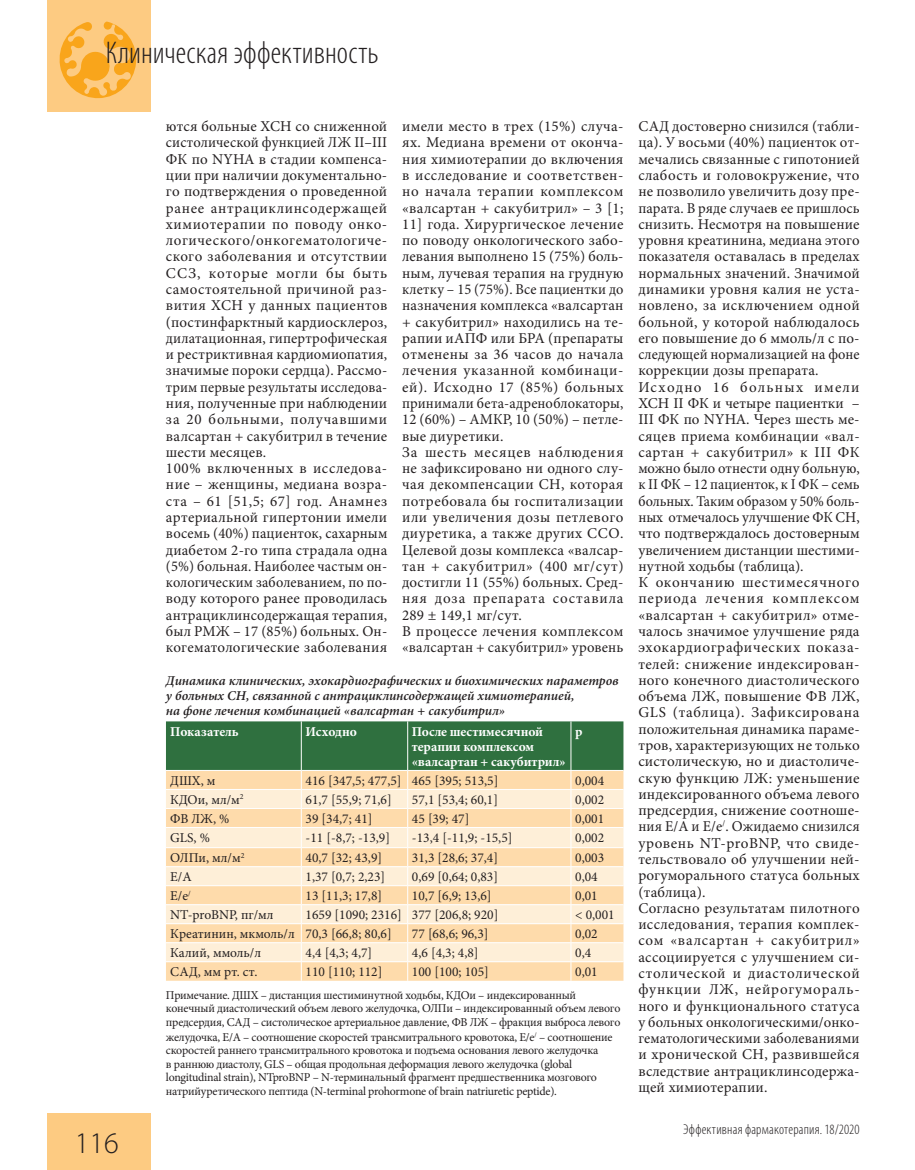
<style>
.page{position:relative;width:915px;height:1170px;background:#fff}
.page>*{position:absolute;margin:0;border:0;box-sizing:border-box;transform-origin:0 0}
.t1{font:300 condensed 31.5px "Myriad Pro";letter-spacing:.01em;color:#231f20}
.t2{font:300 30px "Myriad Pro";color:#231f20}
.t3{font:15px/16.4px "Minion Pro";letter-spacing:.015em;color:#231f20}
.t4{font:300 condensed 14.25px "Myriad Pro";letter-spacing:.015em;color:#231f20}
.t5{font:13.5px "Minion Pro";color:#231f20}
.t6{font:italic 600 13.5px/15px "Minion Pro";color:#231f20}
.t7{font:700 13.5px/15px "Minion Pro";letter-spacing:-.005em;color:#fff}
.t8{font:12px/13.5px "Minion Pro";letter-spacing:-.02em;color:#231f20}
</style>
<div class="page">
<div style="left:47px;top:1113px;width:103px;height:56px;background:#fdcb82"></div>
<div style="left:47px;top:0;width:103px;height:111px;background:#fdcb82"></div>
<svg style="left:59px;top:22px;width:78px;height:77px"></svg>
<svg style="left:166px;top:721px;width:457px;height:259px;background:#d7cfaa"></svg>
<hr style="left:166px;top:770px;width:135px;height:1px;background:#fff">
<hr style="left:301px;top:770px;width:106px;height:1px;background:#fff">
<hr style="left:407px;top:770px;width:163px;height:1px;background:#fff">
<hr style="left:570px;top:770px;width:53px;height:1px;background:#fff">
<h1 class="t1" style="left:106px;top:34px;width:274px">Клиническая эффективность</h1>
<h2 class="t2" style="left:75px;top:1125px;width:45px">116</h2>
<p class="t3" style="left:166px;top:118px;width:223px">ются больные ХСН со сниженной систолической функцией ЛЖ II–III<br>ФК по NYHA в стадии компенса&shy;ции при наличии документально&shy;го подтверждения о проведенной ранее антрациклинсодержащей химиотерапии по поводу онко&shy;логического/онкогематологиче&shy;ского заболевания и отсутствии<br>ССЗ, которые могли бы быть самостоятельной причиной раз&shy;вития ХСН у данных пациентов (постинфарктный кардиосклероз, дилатационная, гипертрофическая и рестриктивная кардиомиопатия, значимые пороки сердца). Рассмо&shy;трим первые результаты исследова&shy;ния, полученные при наблюдении за 20 больными, получавшими валсартан + сакубитрил в течение шести месяцев.<br>100% включенных в исследова&shy;ние – женщины, медиана возра&shy;ста – 61 [51,5; 67] год. Анамнез артериальной гипертонии имели восемь (40%) пациенток, сахарным диабетом 2-го типа страдала одна (5%) больная. Наиболее частым он&shy;кологическим заболеванием, по по&shy;воду которого ранее проводилась антрациклинсодержащая терапия, был РМЖ – 17 (85%) больных. Он&shy;когематологические заболевания</p>
<p class="t3" style="left:402px;top:118px;width:223px">имели место в трех (15%) случа&shy;ях. Медиана времени от оконча&shy;ния химиотерапии до включения в исследование и соответствен&shy;но начала терапии комплексом «валсартан + сакубитрил» – 3 [1;<br>11] года. Хирургическое лечение по поводу онкологического забо&shy;левания выполнено 15 (75%) боль&shy;ным, лучевая терапия на грудную клетку – 15 (75%). Все пациентки до назначения комплекса «валсартан + сакубитрил» находились на те&shy;рапии иАПФ или БРА (препараты отменены за 36 часов до начала лечения указанной комбинаци&shy;ей). Исходно 17 (85%) больных принимали бета-адреноблокаторы,<br>12 (60%) – АМКР, 10 (50%) – петле&shy;вые диуретики.<br>За шесть месяцев наблюдения не зафиксировано ни одного слу&shy;чая декомпенсации СН, которая потребовала бы госпитализации или увеличения дозы петлевого диуретика, а также других ССО.<br>Целевой дозы комплекса «валсар&shy;тан + сакубитрил» (400 мг/сут) достигли 11 (55%) больных. Сред&shy;няя доза препарата составила<br>289 ± 149,1 мг/сут.<br>В процессе лечения комплексом «валсартан + сакубитрил» уровень</p>
<p class="t3" style="left:638px;top:118px;width:223px">САД достоверно снизился (табли&shy;ца). У восьми (40%) пациенток от&shy;мечались связанные с гипотонией слабость и головокружение, что не позволило увеличить дозу пре&shy;парата. В ряде случаев ее пришлось снизить. Несмотря на повышение уровня креатинина, медиана этого показателя оставалась в пределах нормальных значений. Значимой динамики уровня калия не уста&shy;новлено, за исключением одной больной, у которой наблюдалось его повышение до 6 ммоль/л с по&shy;следующей нормализацией на фоне коррекции дозы препарата.<br>Исходно 16 больных имели<br>ХСН II ФК и четыре пациентки –<br>III ФК по NYHA. Через шесть ме&shy;сяцев приема комбинации «вал&shy;сартан + сакубитрил» к III ФК можно было отнести одну больную, к II ФК – 12 пациенток, к I ФК – семь больных. Таким образом у 50% боль&shy;ных отмечалось улучшение ФК СН, что подтверждалось достоверным увеличением дистанции шестими&shy;нутной ходьбы (таблица).<br>К окончанию шестимесячного периода лечения комплексом «валсартан + сакубитрил» отме&shy;чалось значимое улучшение ряда эхокардиографических показа&shy;телей: снижение индексирован&shy;ного конечного диастолического объема ЛЖ, повышение ФВ ЛЖ,<br>GLS (таблица). Зафиксирована положительная динамика параме&shy;тров, характеризующих не только систолическую, но и диастоличе&shy;скую функцию ЛЖ: уменьшение индексированного объема левого предсердия, снижение соотноше&shy;ния E/A и Е/е<sup>/</sup>. Ожидаемо снизился уровень NT-proBNP, что свиде&shy;тельствовало об улучшении ней&shy;рогуморального статуса больных (таблица).<br>Согласно результатам пилотного исследования, терапия комплек&shy;сом «валсартан + сакубитрил» ассоциируется с улучшением си&shy;столической и диастолической функции ЛЖ, нейрогумораль&shy;ного и функционального статуса у больных онкологическими/онко&shy;гематологическими заболеваниями и хронической СН, развившейся вследствие антрациклинсодержа&shy;щей химиотерапии.</p>
<p class="t6" style="left:166px;top:673px;width:454px">Динамика клинических, эхокардиографических и биохимических параметров у больных СН, связанной с антрациклинсодержащей химиотерапией,<br>на фоне лечения комбинацией «валсартан + сакубитрил»</p>
<p class="t7" style="left:170px;top:723px;width:70px">Показатель</p>
<p class="t7" style="left:305px;top:723px;width:53px">Исходно</p>
<p class="t7" style="left:412px;top:723px;width:155px">После шестимесячной терапии комплексом «валсартан + сакубитрил»</p>
<p class="t7" style="left:575px;top:723px;width:9px">р</p>
<p class="t5" style="left:170px;top:771px;width:47px">ДШХ, м</p>
<p class="t5" style="left:305px;top:771px;width:194px">416 [347,5; 477,5] 465 [395; 513,5]</p>
<p class="t5" style="left:575px;top:771px;width:30px">0,004</p>
<p class="t5" style="left:170px;top:790px;width:75px">КДОи, мл/м<sup>2</sup></p>
<p class="t5" style="left:305px;top:790px;width:88px">61,7 [55,9; 71,6]</p>
<p class="t5" style="left:412px;top:790px;width:88px">57,1 [53,4; 60,1]</p>
<p class="t5" style="left:575px;top:790px;width:30px">0,002</p>
<p class="t5" style="left:170px;top:809px;width:61px">ФВ ЛЖ, %</p>
<p class="t5" style="left:305px;top:809px;width:68px">39 [34,7; 41]</p>
<p class="t5" style="left:412px;top:809px;width:59px">45 [39; 47]</p>
<p class="t5" style="left:575px;top:809px;width:30px">0,001</p>
<p class="t5" style="left:170px;top:828px;width:41px">GLS, %</p>
<p class="t5" style="left:305px;top:828px;width:86px">-11 [-8,7; -13,9]</p>
<p class="t5" style="left:412px;top:828px;width:102px">-13,4 [-11,9; -15,5]</p>
<p class="t5" style="left:575px;top:828px;width:30px">0,002</p>
<p class="t5" style="left:170px;top:848px;width:76px">ОЛПи, мл/м<sup>2</sup></p>
<p class="t5" style="left:305px;top:848px;width:78px">40,7 [32; 43,9]</p>
<p class="t5" style="left:412px;top:848px;width:88px">31,3 [28,6; 37,4]</p>
<p class="t5" style="left:575px;top:848px;width:30px">0,003</p>
<p class="t5" style="left:170px;top:867px;width:23px">E/A</p>
<p class="t5" style="left:305px;top:867px;width:81px">1,37 [0,7; 2,23]</p>
<p class="t5" style="left:412px;top:867px;width:88px">0,69 [0,64; 0,83]</p>
<p class="t5" style="left:575px;top:867px;width:24px">0,04</p>
<p class="t5" style="left:170px;top:886px;width:22px">Е/е<sup>/</sup></p>
<p class="t5" style="left:305px;top:886px;width:78px">13 [11,3; 17,8]</p>
<p class="t5" style="left:412px;top:886px;width:81px">10,7 [6,9; 13,6]</p>
<p class="t5" style="left:575px;top:886px;width:24px">0,01</p>
<p class="t5" style="left:170px;top:905px;width:105px">NT-proBNP, пг/мл</p>
<p class="t5" style="left:305px;top:905px;width:194px">1659 [1090; 2316] 377 [206,8; 920]</p>
<p class="t5" style="left:575px;top:905px;width:41px">&lt; 0,001</p>
<p class="t5" style="left:170px;top:924px;width:223px">Креатинин, мкмоль/л 70,3 [66,8; 80,6]</p>
<p class="t5" style="left:412px;top:924px;width:78px">77 [68,6; 96,3]</p>
<p class="t5" style="left:575px;top:924px;width:24px">0,02</p>
<p class="t5" style="left:170px;top:943px;width:92px">Калий, ммоль/л</p>
<p class="t5" style="left:305px;top:943px;width:68px">4,4 [4,3; 4,7]</p>
<p class="t5" style="left:412px;top:943px;width:68px">4,6 [4,3; 4,8]</p>
<p class="t5" style="left:575px;top:943px;width:18px">0,4</p>
<p class="t5" style="left:170px;top:962px;width:89px">САД, мм рт. ст.</p>
<p class="t5" style="left:305px;top:962px;width:78px">110 [110; 112]</p>
<p class="t5" style="left:412px;top:962px;width:78px">100 [100; 105]</p>
<p class="t5" style="left:575px;top:962px;width:24px">0,01</p>
<p class="t8" style="left:166px;top:987px;width:456px">Примечание. ДШХ – дистанция шестиминутной ходьбы, КДОи – индексированный конечный диастолический объем левого желудочка, ОЛПи – индексированный объем левого предсердия, САД – систолическое артериальное давление, ФВ ЛЖ – фракция выброса левого</p>
<p class="t8" style="left:166px;top:1029px;width:448px">желудочка, E/A – соотношение скоростей трансмитрального кровотока, Е/е<sup>/</sup> – соотношение скоростей раннего трансмитрального кровотока и подъема основания левого желудочка<br>в раннюю диастолу, GLS – общая продольная деформация левого желудочка (global longitudinal strain), NTproBNP – N-терминальный фрагмент предшественника мозгового натрийуретического пептида (N-terminal prohormone of brain natriuretic peptide).</p>
<p class="t4" style="left:683px;top:1120px;width:178px">Эффективная фармакотерапия. 18/2020</p>
</div>
